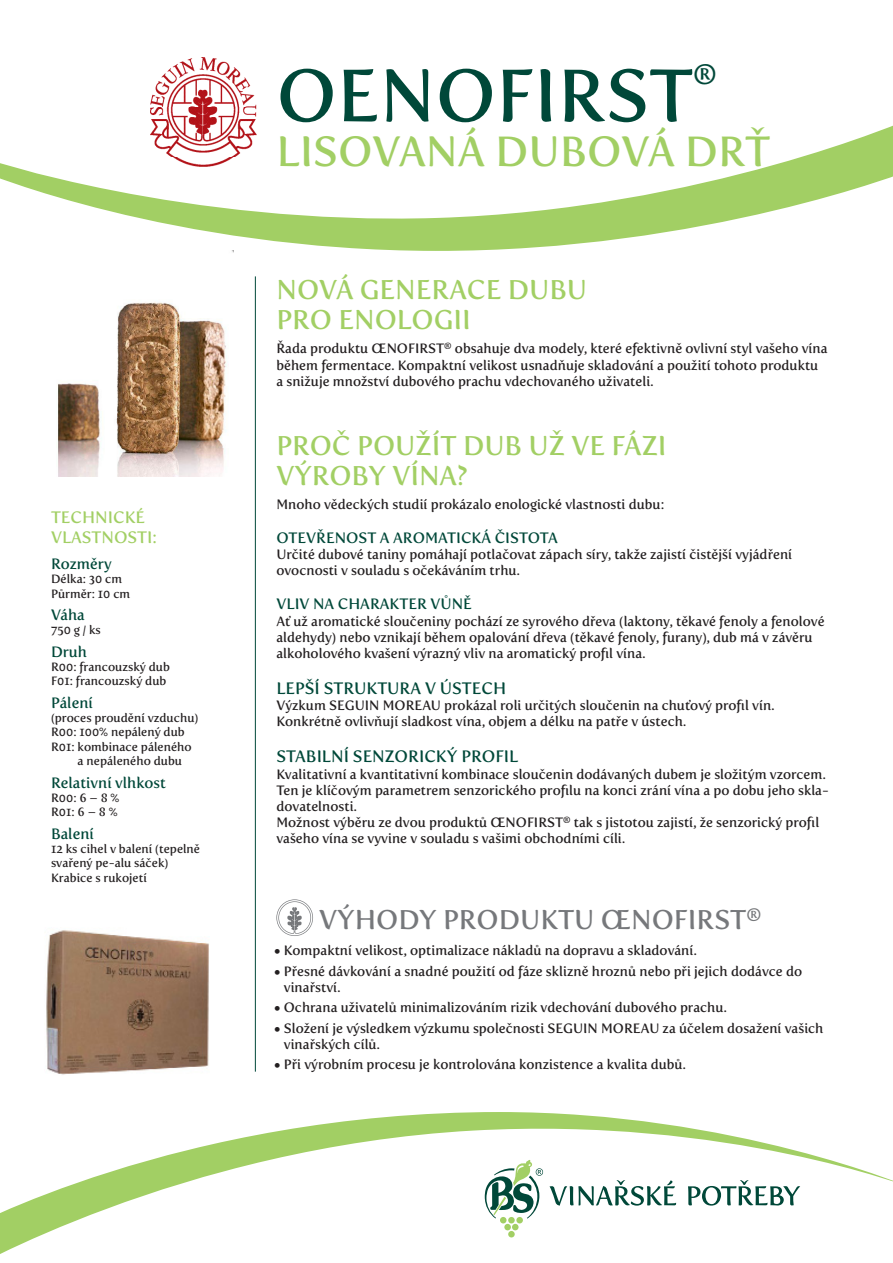
<style>
.page{position:relative;width:893px;height:1263px;background:#fff}
.page>*{position:absolute;margin:0;border:0;box-sizing:border-box;transform-origin:0 0}
.t1{font:73.5px "Fertigo Pro";color:#004839}
.t2{font:42px "Fertigo Pro";color:#a2cf64}
.t3{font:27px/30px "Fertigo Pro";color:#a2cf64}
.t4{font:27px "Fertigo Pro";color:#76787b}
.t5{font:16.5px "Fertigo Pro";color:#004839}
.t6{font:16.5px/19.8px "Fertigo Pro";color:#a2cf64}
.t7{font:15px "Fertigo Pro";color:#004839}
.t8{font:13.5px/16.2px "Fertigo Pro";color:#231f20}
.t9{font:12px/14.4px "Fertigo Pro";color:#231f20}
</style>
<div class="page">
<img style="left:57px;top:251px;width:176px;height:226px">
<svg style="left:0;top:125px;width:893px;height:126px"></svg>
<svg style="left:0;top:1112px;width:893px;height:142px"></svg>
<svg style="left:550px;top:1180px;width:126px;height:25px"></svg>
<svg style="left:688px;top:1180px;width:112px;height:25px"></svg>
<div style="left:508px;top:1231px;width:7px;height:6px;background:#a2cf64;border-radius:50%"></div>
<div style="left:504px;top:1224px;width:7px;height:6px;background:#a2cf64;border-radius:50%"></div>
<div style="left:512px;top:1224px;width:7px;height:6px;background:#a2cf64;border-radius:50%"></div>
<svg style="left:485px;top:1159px;width:58px;height:64px"></svg>
<img style="left:151px;top:57px;width:105px;height:109px">
<hr style="left:255px;top:276px;width:1px;height:795px;background:#004839">
<svg style="left:276px;top:899px;width:37px;height:37px"></svg>
<img style="left:46px;top:930px;width:163px;height:145px">
<p class="t6" style="left:51px;top:507px;width:107px">TECHNICKÉ<br>VLASTNOSTI:</p>
<p class="t7" style="left:51px;top:555px;width:62px">Rozměry</p>
<p class="t9" style="left:51px;top:572px;width:73px">Délka: 30 cm</p>
<p class="t9" style="left:51px;top:586px;width:81px">Půrměr: 10 cm</p>
<p class="t7" style="left:51px;top:606px;width:35px">Váha</p>
<p class="t9" style="left:51px;top:623px;width:51px">750 g / ks</p>
<p class="t7" style="left:51px;top:643px;width:38px">Druh</p>
<p class="t9" style="left:51px;top:660px;width:120px">R00: francouzský dub</p>
<p class="t9" style="left:51px;top:674px;width:117px">F01: francouzský dub</p>
<p class="t7" style="left:51px;top:694px;width:43px">Pálení</p>
<p class="t9" style="left:51px;top:711px;width:149px">(proces proudění vzduchu)</p>
<p class="t9" style="left:51px;top:725px;width:135px">R00: 100% nepálený dub</p>
<p class="t9" style="left:78px;top:739px;width:116px;text-indent:-27px">R01: kombinace páleného a nepáleného dubu</p>
<p class="t7" style="left:51px;top:773px;width:116px">Relativní vlhkost</p>
<p class="t9" style="left:51px;top:791px;width:70px">R00: 6 – 8 %</p>
<p class="t9" style="left:51px;top:805px;width:68px">R01: 6 – 8 %</p>
<p class="t7" style="left:51px;top:825px;width:44px">Balení</p>
<p class="t9" style="left:51px;top:842px;width:151px">12 ks cihel v balení (tepelně svařený pe-alu sáček)</p>
<p class="t9" style="left:51px;top:870px;width:97px">Krabice s rukojetí</p>
<p class="t1" style="left:276px;top:53px;width:442px">OENOFIRST<sup>®</sup></p>
<p class="t2" style="left:276px;top:127px;width:495px">LISOVANÁ DUBOVÁ DRŤ</p>
<p class="t3" style="left:276px;top:275px;width:312px">NOVÁ GENERACE DUBU<br>PRO ENOLOGII</p>
<p class="t8" style="left:276px;top:341px;width:553px">Řada produktu ŒNOFIRST® obsahuje dva modely, které efektivně ovlivní styl vašeho vína během fermentace. Kompaktní velikost usnadňuje skladování a použití tohoto produktu a snižuje množství dubového prachu vdechovaného uživateli.</p>
<p class="t3" style="left:276px;top:430px;width:392px">PROČ POUŽÍT DUB UŽ VE FÁZI<br>VÝROBY VÍNA?</p>
<p class="t8" style="left:276px;top:496px;width:389px">Mnoho vědeckých studií prokázalo enologické vlastnosti dubu:</p>
<p class="t7" style="left:276px;top:529px;width:283px">OTEVŘENOST A AROMATICKÁ ČISTOTA</p>
<p class="t8" style="left:276px;top:546px;width:517px">Určité dubové taniny pomáhají potlačovat zápach síry, takže zajistí čistější vyjádření ovocnosti v souladu s očekáváním trhu.</p>
<p class="t7" style="left:276px;top:595px;width:197px">VLIV NA CHARAKTER VŮNĚ</p>
<p class="t8" style="left:276px;top:613px;width:550px">Ať už aromatické sloučeniny pochází ze syrového dřeva (laktony, těkavé fenoly a fenolové aldehydy) nebo vznikají během opalování dřeva (těkavé fenoly, furany), dub má v závěru alkoholového kvašení výrazný vliv na aromatický profil vína.</p>
<p class="t5" style="left:276px;top:679px;width:231px">LEPŠÍ STRUKTURA V ÚSTECH</p>
<p class="t8" style="left:276px;top:697px;width:500px">Výzkum SEGUIN MOREAU prokázal roli určitých sloučenin na chuťový profil vín.<br>Konkrétně ovlivňují sladkost vína, objem a délku na patře v ústech.</p>
<p class="t5" style="left:276px;top:747px;width:243px">STABILNÍ SENZORICKÝ PROFIL</p>
<p class="t8" style="left:276px;top:766px;width:554px">Kvalitativní a kvantitativní kombinace sloučenin dodávaných dubem je složitým vzorcem.<br>Ten je klíčovým parametrem senzorického profilu na konci zrání vína a po dobu jeho skla&shy;dovatelnosti.</p>
<p class="t8" style="left:276px;top:814px;width:544px">Možnost výběru ze dvou produktů ŒNOFIRST® tak s jistotou zajistí, že senzorický profil vašeho vína se vyvine v souladu s vašimi obchodními cíli.</p>
<p class="t4" style="left:319px;top:903px;width:444px">VÝHODY PRODUKTU ŒNOFIRST®</p>
<p class="t8" style="left:274px;top:942px;width:424px">• Kompaktní velikost, optimalizace nákladů na dopravu a skladování.</p>
<p class="t8" style="left:284px;top:963px;width:520px;text-indent:-10px">• Přesné dávkování a snadné použití od fáze sklizně hroznů nebo při jejich dodávce do vinařství.</p>
<p class="t8" style="left:274px;top:999px;width:454px">• Ochrana uživatelů minimalizováním rizik vdechování dubového prachu.</p>
<p class="t8" style="left:284px;top:1020px;width:541px;text-indent:-10px">• Složení je výsledkem výzkumu společnosti SEGUIN MOREAU za účelem dosažení vašich vinařských cílů.</p>
<p class="t8" style="left:274px;top:1057px;width:413px">• Při výrobním procesu je kontrolována konzistence a kvalita dubů.</p>
</div>
